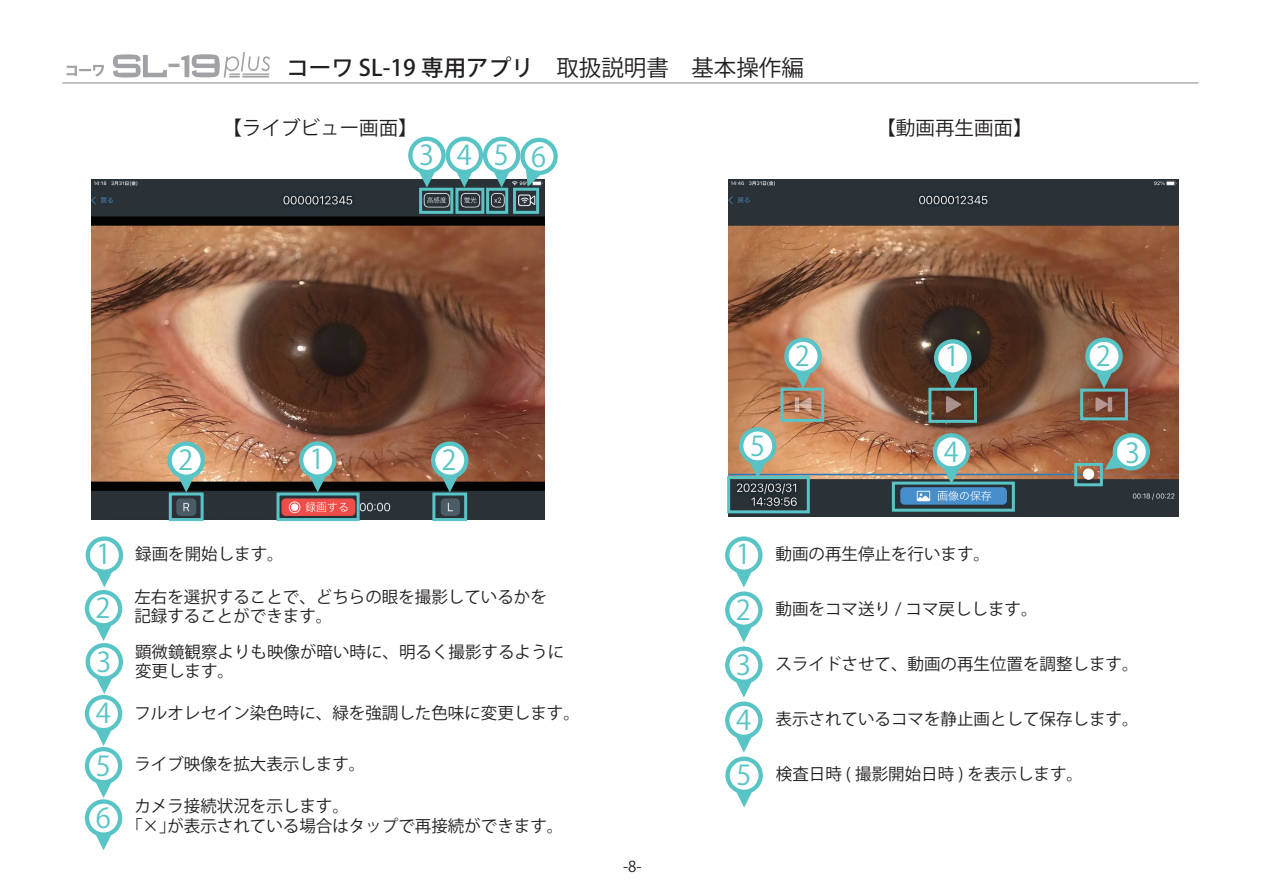
<style>
.page{position:relative;width:1263px;height:893px;background:#fff}
.page>*{position:absolute;margin:0;border:0;box-sizing:border-box;transform-origin:0 0}
.t1{font:27.3px "Koz Go Pr 6 N";color:#58c4c5}
.t2{font:500 22.5px "Koz Go Pr 6 N";color:#231f20}
.t3{font:19.5px "Koz Go Pr 6 N";color:#231f20}
.t4{font:16.5px/19.5px "Koz Go Pr 6 N";color:#231f20}
.t5{font:15px "Koz Go Pr 6 N";color:#231f20}
.s1{font-weight:400}
.s2{font-size:27.3px;color:#58c4c5}
</style>
<div class="page">
<img style="left:728px;top:179px;width:450px;height:338px">
<img style="left:91px;top:180px;width:453px;height:340px">
<svg style="left:67px;top:65px;width:37px;height:12px"></svg>
<svg style="left:113px;top:52px;width:157px;height:26px"></svg>
<hr style="left:242px;top:76px;width:27px;height:2px;background:#a0a2a5">
<div style="left:169px;top:492px;width:35px;height:29px;border:3px solid #58c4c5"></div>
<div style="left:277px;top:492px;width:83px;height:29px;border:3px solid #58c4c5"></div>
<div style="left:455px;top:188px;width:29px;height:26px;border:3px solid #58c4c5"></div>
<div style="left:486px;top:188px;width:22px;height:26px;border:3px solid #58c4c5"></div>
<div style="left:513px;top:188px;width:26px;height:26px;border:3px solid #58c4c5"></div>
<svg style="left:299px;top:441px;width:37px;height:51px"></svg>
<div style="left:303px;top:446px;width:29px;height:28px;background:#fff;border-radius:50%"></div>
<svg style="left:167px;top:441px;width:38px;height:51px"></svg>
<div style="left:172px;top:446px;width:29px;height:29px;background:#fff;border-radius:50%"></div>
<svg style="left:431px;top:441px;width:37px;height:51px"></svg>
<div style="left:435px;top:446px;width:29px;height:29px;background:#fff;border-radius:50%"></div>
<hr style="left:62px;top:82px;width:1137px;height:1px;background:#939598">
<div style="left:892px;top:482px;width:123px;height:30px;border:3px solid #58c4c5"></div>
<div style="left:780px;top:388px;width:44px;height:34px;border:3px solid #58c4c5"></div>
<div style="left:928px;top:388px;width:49px;height:35px;border:3px solid #58c4c5"></div>
<div style="left:1074px;top:463px;width:29px;height:23px;border:3px solid #58c4c5"></div>
<div style="left:1080px;top:389px;width:48px;height:31px;border:3px solid #58c4c5"></div>
<svg style="left:934px;top:339px;width:37px;height:51px"></svg>
<div style="left:938px;top:344px;width:29px;height:28px;background:#fff;border-radius:50%"></div>
<svg style="left:1104px;top:430px;width:49px;height:42px"></svg>
<svg style="left:933px;top:433px;width:37px;height:51px"></svg>
<div style="left:937px;top:437px;width:29px;height:29px;background:#fff;border-radius:50%"></div>
<svg style="left:784px;top:338px;width:38px;height:51px"></svg>
<div style="left:789px;top:342px;width:28px;height:29px;background:#fff;border-radius:50%"></div>
<svg style="left:1085px;top:338px;width:38px;height:51px"></svg>
<div style="left:1090px;top:342px;width:28px;height:29px;background:#fff;border-radius:50%"></div>
<div style="left:432px;top:492px;width:35px;height:29px;border:3px solid #58c4c5"></div>
<div style="left:419px;top:188px;width:34px;height:26px;border:3px solid #58c4c5"></div>
<svg style="left:408px;top:136px;width:150px;height:52px"></svg>
<svg style="left:85px;top:536px;width:38px;height:314px"></svg>
<div style="left:90px;top:647px;width:29px;height:29px;background:#fff;border-radius:50%"></div>
<div style="left:727px;top:476px;width:83px;height:37px;border:3px solid #58c4c5"></div>
<svg style="left:739px;top:427px;width:37px;height:51px"></svg>
<div style="left:743px;top:431px;width:29px;height:29px;background:#fff;border-radius:50%"></div>
<svg style="left:725px;top:536px;width:38px;height:272px"></svg>
<div style="left:730px;top:761px;width:28px;height:29px;background:#fff;border-radius:50%"></div>
<h2 class="t2" style="left:286px;top:56px;width:519px">コーワ SL-19 専用アプリ　<span class="s1">取扱説明書　基本操作編</span></h2>
<p class="t3" style="left:223px;top:117px;width:196px">【ライブビュー画面】</p>
<p class="t3" style="left:876px;top:117px;width:157px">【動画再生画面】</p>
<h1 class="t1" style="left:419px;top:140px;width:91px">345</h1>
<h1 class="t1" style="left:531px;top:141px;width:17px">6</h1>
<h1 class="t1" style="left:310px;top:443px;width:17px">1</h1>
<h1 class="t1" style="left:178px;top:444px;width:17px">2</h1>
<h1 class="t1" style="left:442px;top:444px;width:17px">2</h1>
<p class="t4" style="left:96px;top:545px;width:189px"><span class="s2">1</span> 録画を開始します。</p>
<p class="t4" style="left:95px;top:587px;width:453px;text-indent:39px">左右を選択することで、どちらの眼を撮影しているかを<br><sup>2</sup> 記録することができます。</p>
<p class="t4" style="left:97px;top:642px;width:469px;text-indent:38px">顕微鏡観察よりも映像が暗い時に、明るく撮影するように<br><sup>3</sup> 変更します。</p>
<p class="t4" style="left:96px;top:703px;width:485px"><span class="s2">4</span> フルオレセイン染色時に、緑を強調した色味に変更します。</p>
<p class="t4" style="left:96px;top:755px;width:271px"><span class="s2">5</span> ライブ映像を拡大表示します。</p>
<p class="t4" style="left:96px;top:797px;width:469px;text-indent:38px">カメラ接続状況を示します。<br><sup>6</sup> ｢×｣が表示されている場合はタップで再接続ができます。</p>
<p class="t5" style="left:623px;top:858px;width:20px">-8-</p>
<h1 class="t1" style="left:750px;top:430px;width:17px">5</h1>
<h1 class="t1" style="left:795px;top:340px;width:17px">2</h1>
<h1 class="t1" style="left:1096px;top:340px;width:17px">2</h1>
<h1 class="t1" style="left:944px;top:341px;width:17px">1</h1>
<h1 class="t1" style="left:944px;top:436px;width:17px">4</h1>
<h1 class="t1" style="left:1125px;top:438px;width:17px">3</h1>
<p class="t4" style="left:736px;top:545px;width:256px"><span class="s2">1</span> 動画の再生停止を行います。</p>
<p class="t4" style="left:736px;top:600px;width:303px"><span class="s2">2</span> 動画をコマ送り / コマ戻しします。</p>
<p class="t4" style="left:736px;top:655px;width:404px"><span class="s2">3</span> スライドさせて、動画の再生位置を調整します。</p>
<p class="t4" style="left:736px;top:709px;width:404px"><span class="s2">4</span> 表示されているコマを静止画として保存します。</p>
<p class="t4" style="left:736px;top:764px;width:348px"><span class="s2">5</span> 検査日時 ( 撮影開始日時 ) を表示します。</p>
</div>
